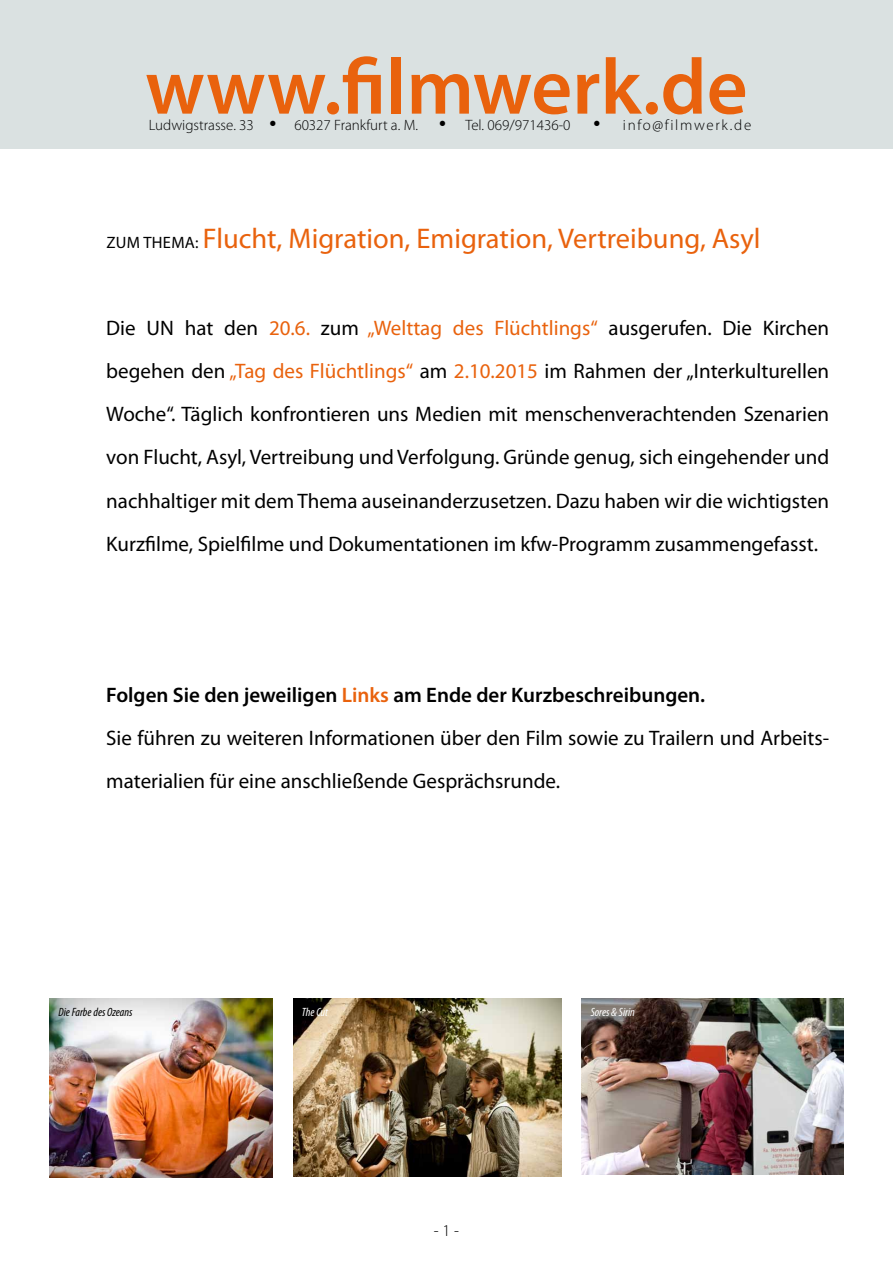
<style>
.page{position:relative;width:893px;height:1263px;background:#fff}
.page>*{position:absolute;margin:0;border:0;box-sizing:border-box;transform-origin:0 0}
.t1{font:600 79.5px "Myriad Pro";color:#e9620d}
.t2{font:28.5px "Myriad Pro";color:#e9620d}
.t3{font:21px/43.2px "Myriad Pro";color:#000;text-align:justify}
.t4{font:300 16.5px "Myriad Pro";color:#000}
.t5{font:300 15px "Myriad Pro";color:#000}
.t6{font:italic condensed 12px "Myriad Pro";color:#000}
.t7{font:italic condensed 12px "Myriad Pro";color:#fff}
.s1{font-size:16.5px;color:#000}
.s2{color:#e9620d}
.s3{font-weight:600}
.s4{font-weight:600;color:#e9620d}
</style>
<div class="page">
<img style="left:50px;top:998px;width:222px;height:179px">
<div style="left:0;top:0;width:893px;height:149px;background:#dae1e1"></div>
<img style="left:293px;top:998px;width:268px;height:178px">
<img style="left:581px;top:998px;width:262px;height:177px">
<h1 class="t1" style="left:145px;top:36px;width:604px">www.filmwerk.de</h1>
<p class="t5" style="left:149px;top:116px;width:604px">Ludwigstrasse. 33 • 60327 Frankfurt a. M. • Tel. 069/971436-0 • i n fo @ f i l mwe r k . d e</p>
<h2 class="t2" style="left:106px;top:221px;width:656px"><span class="s1">Zum Thema:</span> Flucht, Migration, Emigration, Vertreibung, Asyl</h2>
<p class="t3" style="left:106px;top:306px;width:724px">Die UN hat den <span class="s2">20.6.</span> zum <span class="s2">„Welttag des Flüchtlings“</span> ausgerufen. Die Kirchen begehen den <span class="s2">„Tag des Flüchtlings“</span> am <span class="s2">2.10.2015</span> im Rahmen der „Interkulturellen Woche“. Täglich konfrontieren uns Medien mit menschenverachtenden Szenarien von Flucht, Asyl, Vertreibung und Verfolgung. Gründe genug, sich eingehender und nachhaltiger mit dem Thema auseinanderzusetzen. Dazu haben wir die wichtigsten Kurzfilme, Spielfilme und Dokumentationen im kfw-Programm zusammengefasst.</p>
<p class="t3" style="left:106px;top:673px;width:724px;text-align:left"><span class="s3">Folgen Sie den jeweiligen</span> <span class="s4">Links</span> <span class="s3">am Ende der Kurzbeschreibungen.<br></span>Sie führen zu weiteren Informationen über den Film sowie zu Trailern und Arbeits&shy;materialien für eine anschließende Gesprächsrunde.</p>
<p class="t6" style="left:58px;top:1004px;width:76px">Die Farbe des Ozeans</p>
<p class="t7" style="left:302px;top:1004px;width:28px">The Cut</p>
<p class="t7" style="left:591px;top:1004px;width:46px">Sores &amp; Sirin</p>
<p class="t4" style="left:434px;top:1220px;width:27px">- 1 -</p>
</div>
